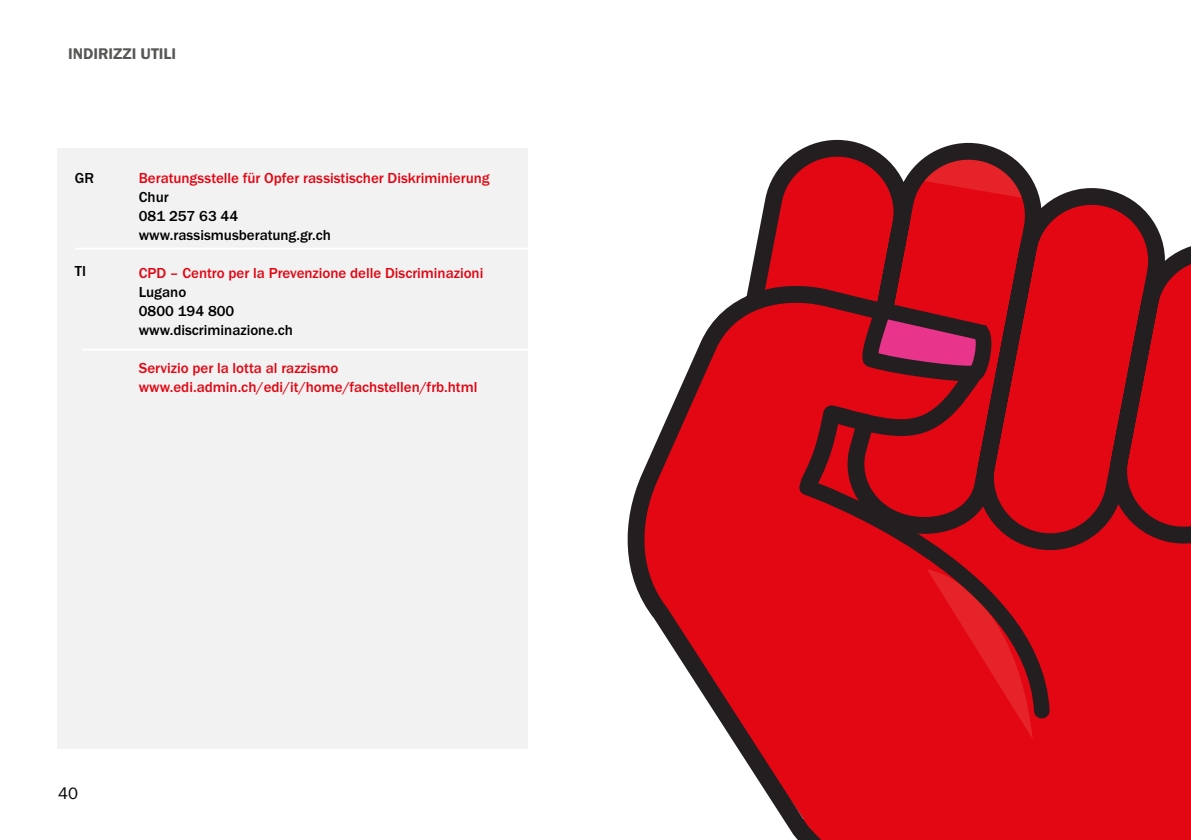
<style>
.page{position:relative;width:1191px;height:840px;background:#fff}
.page>*{position:absolute;margin:0;border:0;box-sizing:border-box;transform-origin:0 0}
.t1{font:17px "Franklin Gothic URW Boo";color:#000}
._01_RUBRIKEN{font:16px "Franklin Gothic URW Dem";color:#575756}
.Adressen{font:500 15px/19px "Franklin Gothic URW";color:#e30613}
.Adressen-2{font:500 15px "Franklin Gothic URW";color:#000}
.s1{color:#000}
</style>
<div class="page">
<div style="left:57px;top:148px;width:470px;height:600px;background:#f2f2f2"></div>
<hr style="left:82px;top:348px;width:494px;height:2px;background:#fff">
<hr style="left:75px;top:247px;width:494px;height:2px;background:#fff">
<svg style="left:630px;top:139px;width:370px;height:642px"></svg>
<svg style="left:759px;top:150px;width:432px;height:689px;background:#c61823"></svg>
<svg style="left:788px;top:468px;width:270px;height:258px;background:#c60b16"></svg>
<p class="_01_RUBRIKEN" style="left:68px;top:44px;width:110px">INDIRIZZI UTILI</p>
<p class="Adressen-2" style="left:75px;top:168px;width:21px">GR</p>
<p class="Adressen-2" style="left:75px;top:262px;width:13px">TI</p>
<p class="Adressen" style="left:139px;top:168px;width:352px">Beratungsstelle für Opfer rassistischer Diskriminierung<br><span class="s1">Chur</span></p>
<p class="Adressen-2" style="left:139px;top:206px;width:101px">081 257 63 44</p>
<p class="Adressen-2" style="left:139px;top:225px;width:194px">www.rassismusberatung.gr.ch</p>
<p class="Adressen" style="left:139px;top:263px;width:346px">CPD – Centro per la Prevenzione delle Discriminazioni<br><span class="s1">Lugano</span></p>
<p class="Adressen-2" style="left:139px;top:301px;width:97px">0800 194 800</p>
<p class="Adressen-2" style="left:139px;top:320px;width:156px">www.discriminazione.ch</p>
<p class="Adressen" style="left:139px;top:358px;width:201px">Servizio per la lotta al razzismo</p>
<p class="Adressen" style="left:139px;top:377px;width:340px">www.edi.admin.ch/edi/it/home/fachstellen/frb.html</p>
<p class="t1" style="left:58px;top:782px;width:21px">40</p>
</div>
